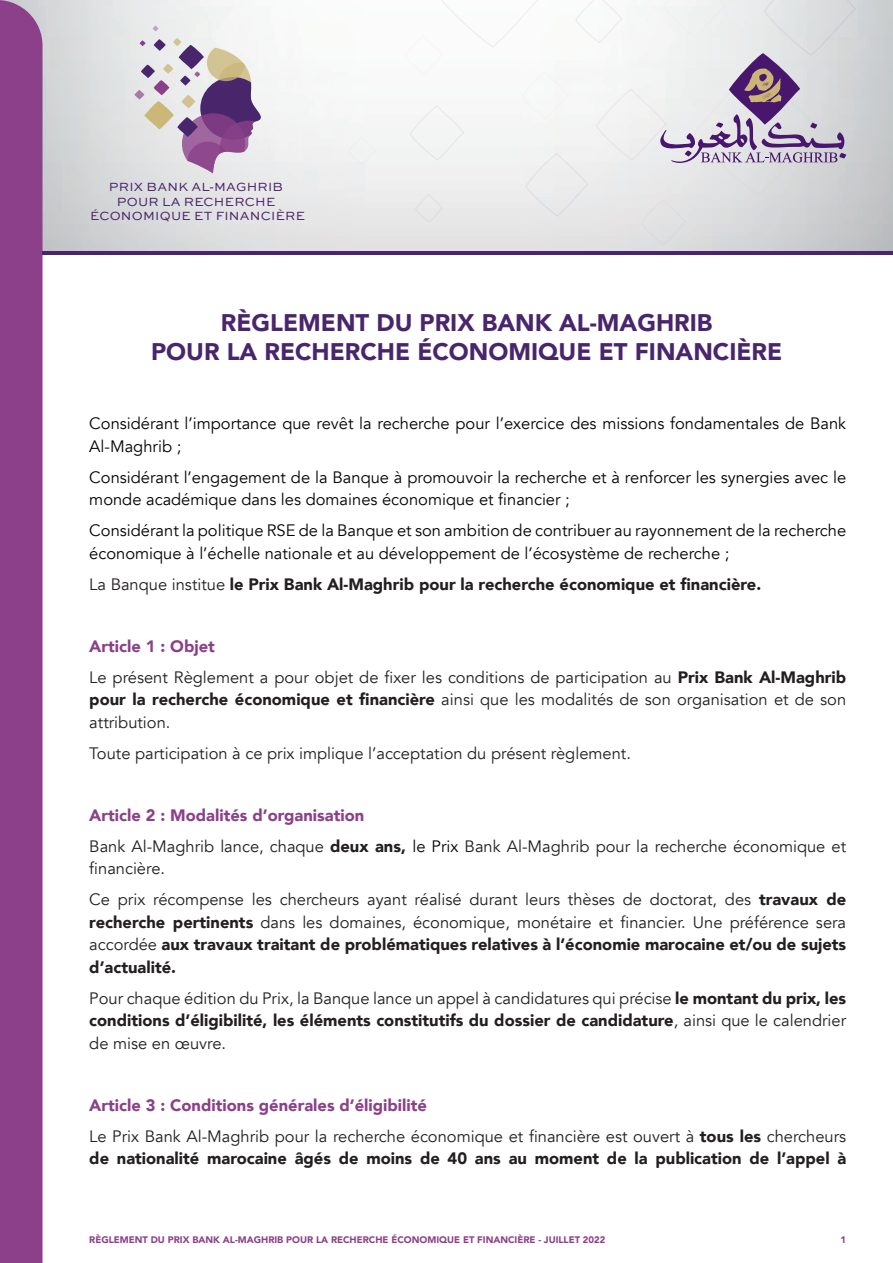
<style>
.page{position:relative;width:893px;height:1263px;background:#fff}
.page>*{position:absolute;margin:0;border:0;box-sizing:border-box;transform-origin:0 0}
.t1{font:900 24px/28.8px "Avenir";color:#49266b;text-align:center}
.t2{font:16.5px/31px "Avenir";color:#231f20}
.t3{font:16.5px/22.5px "Avenir";color:#040503}
.t4{font:900 16.5px/22.5px "Avenir";color:#231f20;text-align:justify}
.t5{font:12.45px/14.9px "Sweet Sans Pro";letter-spacing:.015em;color:#49266b;text-align:center;scale:1.04 1}
.t6{font:900 9.45px "Avenir";color:#8b4089}
.s1{font-weight:400}
.s2{font-weight:900;color:#8b4089}
.s3{font-weight:900}
.s4{color:#040503}
</style>
<div class="page">
<svg style="left:177px;top:117px;width:21px;height:20px"></svg>
<svg style="left:141px;top:65px;width:14px;height:13px"></svg>
<svg style="left:154px;top:80px;width:15px;height:15px"></svg>
<svg style="left:163px;top:64px;width:10px;height:10px"></svg>
<svg style="left:173px;top:38px;width:8px;height:8px"></svg>
<svg style="left:154px;top:39px;width:12px;height:12px"></svg>
<svg style="left:140px;top:40px;width:6px;height:6px"></svg>
<svg style="left:182px;top:48px;width:83px;height:125px"></svg>
<svg style="left:153px;top:26px;width:6px;height:5px"></svg>
<svg style="left:134px;top:90px;width:10px;height:10px"></svg>
<svg style="left:179px;top:45px;width:25px;height:24px"></svg>
<svg style="left:144px;top:101px;width:30px;height:28px"></svg>
<div style="left:0;top:0;width:43px;height:1263px;background:#8b4089"></div>
<svg style="left:764px;top:0;width:92px;height:56px;background:#dcdedf"></svg>
<svg style="left:437px;top:0;width:109px;height:47px"></svg>
<div style="left:525px;top:153px;width:63px;height:64px;border:1px solid #4a266b;border-radius:50%"></div>
<div style="left:663px;top:0;width:63px;height:37px;background:#eff1f1"></div>
<div style="left:521px;top:72px;width:48px;height:47px;border:1px solid #d5c596;border-radius:50%"></div>
<svg style="left:575px;top:0;width:47px;height:43px"></svg>
<div style="left:404px;top:36px;width:39px;height:38px;border:1px solid #d5c596;border-radius:50%"></div>
<div style="left:409px;top:105px;width:55px;height:55px;border:1px solid #4a266b;border-radius:50%"></div>
<div style="left:415px;top:194px;width:28px;height:29px;border:1px solid #894088;border-radius:50%"></div>
<div style="left:348px;top:137px;width:28px;height:28px;border:1px solid #ccaecd;border-radius:50%"></div>
<div style="left:640px;top:199px;width:46px;height:46px;border:1px solid #af81b0;border-radius:50%"></div>
<svg style="left:729px;top:53px;width:71px;height:72px;background:#9b84ad"></svg>
<svg style="left:660px;top:114px;width:186px;height:52px;background:#bfb5c8"></svg>
<img style="left:740px;top:65px;width:45px;height:41px">
<hr style="left:43px;top:251px;width:850px;height:4px;background:#49266b">
<p class="t5" style="left:90px;top:179px;width:208px">PRIX BANK AL-MAGHRIB<br>POUR LA RECHERCHE<br>ÉCONOMIQUE ET FINANCIÈRE</p>
<h1 class="t1" style="left:151px;top:307px;width:633px">RÈGLEMENT DU PRIX BANK AL-MAGHRIB<br>POUR LA RECHERCHE ÉCONOMIQUE ET FINANCIÈRE</h1>
<p class="t3" style="left:89px;top:412px;width:758px">Considérant l’importance que revêt la recherche pour l’exercice des missions fondamentales de Bank<br>Al-Maghrib ;</p>
<p class="t3" style="left:89px;top:466px;width:758px">Considérant l’engagement de la Banque à promouvoir la recherche et à renforcer les synergies avec le monde académique dans les domaines économique et financier ;</p>
<p class="t3" style="left:89px;top:519px;width:758px">Considérant la politique RSE de la Banque et son ambition de contribuer au rayonnement de la recherche économique à l’échelle nationale et au développement de l’écosystème de recherche ;</p>
<p class="t4" style="left:89px;top:572px;width:673px"><span class="s1">La Banque institue</span> le Prix Bank Al-Maghrib pour la recherche économique et financière.</p>
<p class="t2" style="left:89px;top:631px;width:758px"><span class="s2">Article 1 : Objet<br></span>Le présent Règlement a pour objet de fixer les conditions de participation au <span class="s3">Prix Bank Al-Maghrib</span></p>
<p class="t2" style="left:89px;top:688px;width:758px;line-height:22.5px"><span class="s3">pour la recherche économique et financière</span> ainsi que les modalités de son organisation et de son attribution.</p>
<p class="t2" style="left:89px;top:738px;width:543px">Toute participation à ce prix implique l’acceptation du présent règlement.</p>
<p class="t2" style="left:89px;top:800px;width:758px"><span class="s2">Article 2 : Modalités d’organisation<br></span>Bank Al-Maghrib lance, chaque <span class="s3">deux ans,</span> <span class="s4">le Prix</span> Bank Al-Maghrib pour la recherche économique et</p>
<p class="t2" style="left:89px;top:853px;width:758px">financière.<br>Ce prix récompense les chercheurs ayant réalisé durant leurs thèses de doctorat, des <span class="s3">travaux de</span></p>
<p class="t4" style="left:89px;top:910px;width:758px">recherche pertinents <span class="s1">dans les domaines, économique, monétaire et financier. Une préférence sera accordée</span> aux travaux traitant de problématiques relatives à l’économie marocaine et/ou de sujets d’actualité.</p>
<p class="t2" style="left:89px;top:987px;width:758px;line-height:22.5px;text-align:justify">Pour chaque édition du Prix, la Banque lance un appel à candidatures qui précise <span class="s3">le montant du prix, les conditions d’éligibilité, les éléments constitutifs du dossier de candidature</span>, ainsi que le calendrier de mise en œuvre.</p>
<p class="t2" style="left:89px;top:1090px;width:758px"><span class="s2">Article 3 : Conditions générales d’éligibilité<br></span>Le Prix Bank Al-Maghrib pour la recherche économique et financière est ouvert à <span class="s3">tous les</span> chercheurs</p>
<p class="t4" style="left:89px;top:1147px;width:758px">de nationalité marocaine âgés de moins de 40 ans au moment de la publication de l’appel à</p>
<p class="t6" style="left:89px;top:1231px;width:518px">RÈGLEMENT DU PRIX BANK AL-MAGHRIB POUR LA RECHERCHE ÉCONOMIQUE ET FINANCIÈRE - JUILLET 2022</p>
<p class="t6" style="left:841px;top:1231px;width:7px">1</p>
</div>
